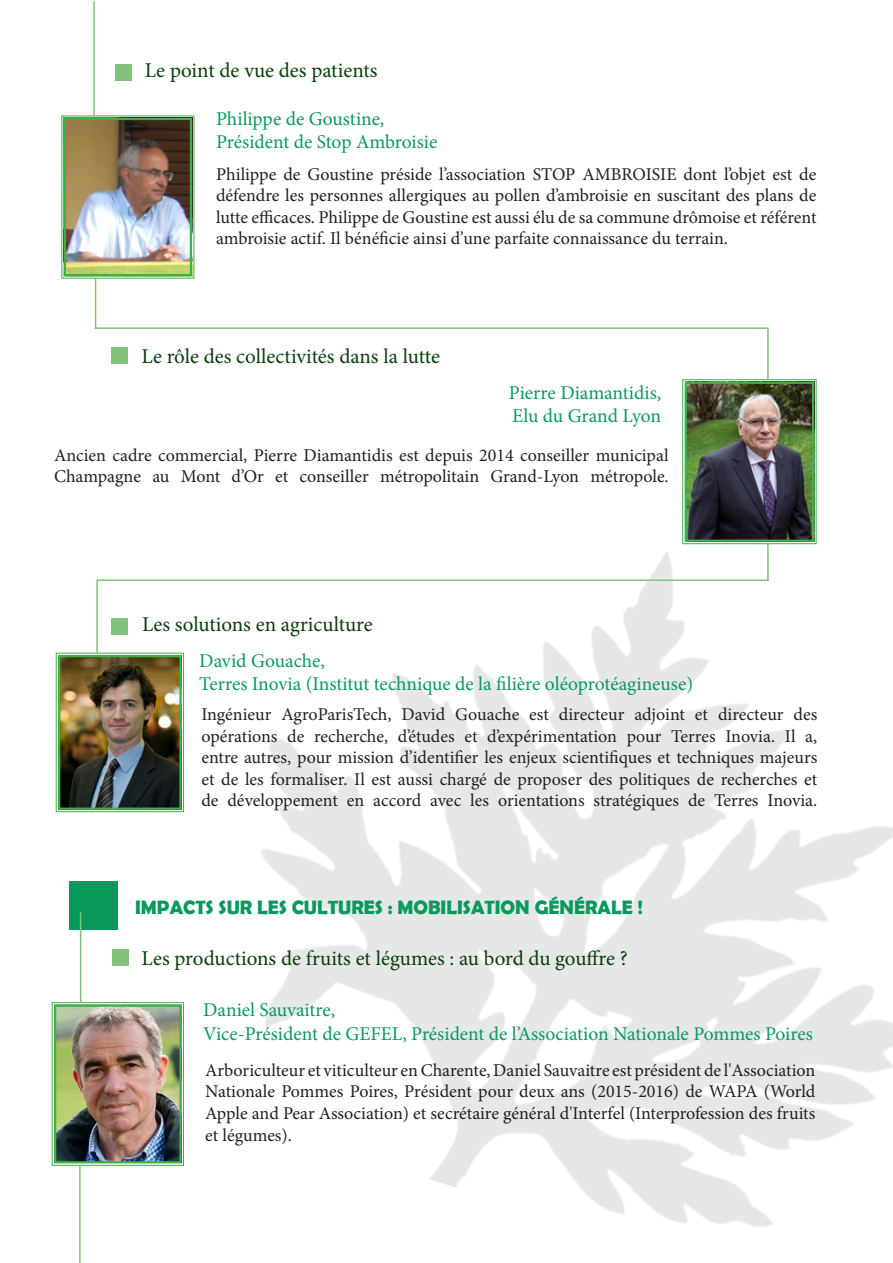
<style>
.page{position:relative;width:893px;height:1263px;background:#fff}
.page>*{position:absolute;margin:0;border:0;box-sizing:border-box;transform-origin:0 0}
.t1{font:21px "Minion Pro";color:#093f0a}
.t2{font:19.5px "Minion Pro";color:#0a995d}
.t3{font:700 19.5px "Berlin Sans FB Demi";color:#0a995d}
.t4{font:18px/21.6px "Minion Pro";color:#231f20;text-align:justify}
</style>
<div class="page">
<hr style="left:95px;top:278px;width:1px;height:51px;background:#83c27d">
<div style="left:112px;top:347px;width:16px;height:16px;background:#83c27d"></div>
<img style="left:682px;top:379px;width:135px;height:165px">
<div style="left:685px;top:382px;width:129px;height:160px;border:2px solid #40ae49"></div>
<hr style="left:96px;top:579px;width:673px;height:2px;background:#83c27d">
<hr style="left:767px;top:544px;width:2px;height:37px;background:#83c27d">
<hr style="left:96px;top:581px;width:2px;height:72px;background:#83c27d">
<div style="left:112px;top:619px;width:16px;height:16px;background:#83c27d"></div>
<img style="left:55px;top:652px;width:129px;height:160px">
<div style="left:58px;top:655px;width:124px;height:155px;border:2px solid #40ae49"></div>
<div style="left:69px;top:882px;width:49px;height:48px;background:#0a995d"></div>
<img style="left:51px;top:1002px;width:133px;height:164px">
<div style="left:54px;top:1004px;width:128px;height:159px;border:2px solid #40ae49"></div>
<div style="left:112px;top:949px;width:16px;height:16px;background:#83c27d"></div>
<hr style="left:79px;top:1166px;width:2px;height:97px;background:#83c27d">
<hr style="left:80px;top:912px;width:1px;height:90px;background:#83c27d">
<div style="left:115px;top:65px;width:16px;height:16px;background:#83c27d"></div>
<img style="left:61px;top:115px;width:134px;height:164px">
<div style="left:64px;top:118px;width:128px;height:158px;border:2px solid #40ae49"></div>
<hr style="left:93px;top:1px;width:2px;height:115px;background:#83c27d">
<hr style="left:95px;top:327px;width:672px;height:2px;background:#83c27d">
<hr style="left:767px;top:327px;width:2px;height:52px;background:#83c27d">
<p class="t1" style="left:145px;top:56px;width:234px">Le point de vue des patients</p>
<p class="t2" style="left:216px;top:106px;width:170px">Philippe de Goustine,</p>
<p class="t2" style="left:216px;top:129px;width:223px">Président de Stop Ambroisie</p>
<p class="t4" style="left:216px;top:163px;width:602px">Philippe de Goustine préside l’association STOP AMBROISIE dont l’objet est de défendre les personnes allergiques au pollen d’ambroisie en suscitant des plans de lutte efficaces. Philippe de Goustine est aussi élu de sa commune drômoise et référent ambroisie actif. Il bénéficie ainsi d’une parfaite connaissance du terrain.</p>
<p class="t1" style="left:142px;top:342px;width:300px">Le rôle des collectivités dans la lutte</p>
<p class="t2" style="left:509px;top:379px;width:154px">Pierre Diamantidis,</p>
<p class="t2" style="left:512px;top:403px;width:151px">Elu du Grand Lyon</p>
<p class="t4" style="left:54px;top:444px;width:616px">Ancien cadre commercial, Pierre Diamantidis est depuis 2014 conseiller municipal<br>Champagne au Mont d’Or et conseiller métropolitain Grand-Lyon métropole.</p>
<p class="t1" style="left:142px;top:610px;width:232px">Les solutions en agriculture</p>
<p class="t2" style="left:199px;top:648px;width:127px">David Gouache,</p>
<p class="t2" style="left:199px;top:671px;width:495px">Terres Inovia (Institut technique de la filière oléoprotéagineuse)</p>
<p class="t4" style="left:201px;top:704px;width:617px">Ingénieur AgroParisTech, David Gouache est directeur adjoint et directeur des opérations de recherche, d’études et d’expérimentation pour Terres Inovia. Il a, entre autres, pour mission d’identifier les enjeux scientifiques et techniques majeurs et de les formaliser. Il est aussi chargé de proposer des politiques de recherches et de développement en accord avec les orientations stratégiques de Terres Inovia.</p>
<p class="t3" style="left:135px;top:896px;width:509px">IMPACTS SUR LES CULTURES : MOBILISATION GÉNÉRALE !</p>
<p class="t1" style="left:142px;top:944px;width:488px">Les productions de fruits et légumes : au bord du gouffre ?</p>
<p class="t2" style="left:203px;top:997px;width:133px">Daniel Sauvaitre,</p>
<p class="t2" style="left:203px;top:1020px;width:611px">Vice-Président de GEFEL, Président de l’Association Nationale Pommes Poires</p>
<p class="t4" style="left:205px;top:1059px;width:612px">Arboriculteur et viticulteur en Charente, Daniel Sauvaitre est président de l'Association Nationale Pommes Poires, Président pour deux ans (2015-2016) de WAPA (World Apple and Pear Association) et secrétaire général d'Interfel (Interprofession des fruits et légumes).</p>
</div>
